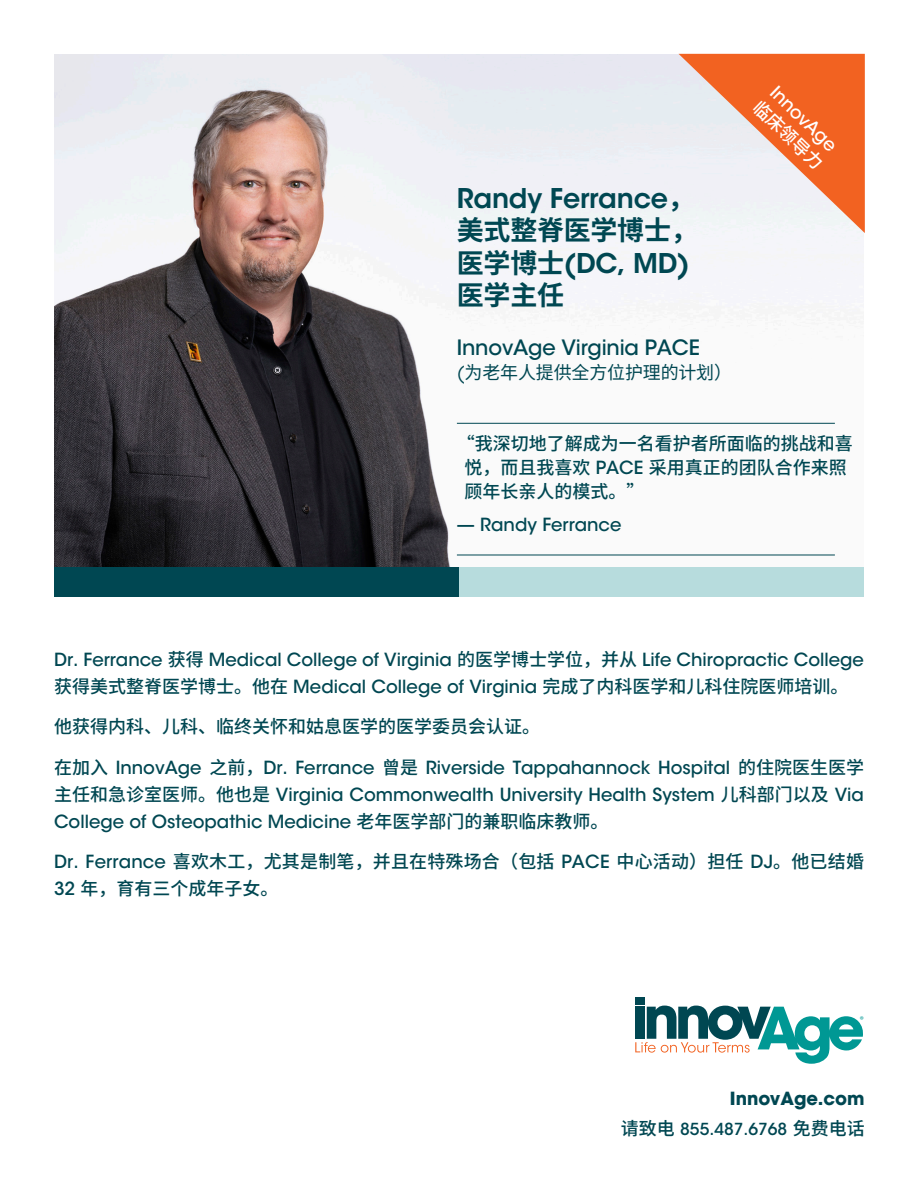
<style>
.page{position:relative;width:918px;height:1188px;background:#fff}
.page>*{position:absolute;margin:0;border:0;box-sizing:border-box;transform-origin:0 0}
.text__secondary{font:600 27px/32.4px "ITC Avant Garde Std";letter-spacing:-.01em;color:#004752}
.text__secondary-2{font:500 21px "ITC Avant Garde Std";letter-spacing:-.01em;color:#004752}
.t1{font:500 18px/27px "ITC Avant Garde Std";color:#004752}
.t2{font:500 18px/24px "Noto Sans CJ Ksc";color:#004752}
.text__secondary-3{font:18px "Noto Sans CJ Ksc";letter-spacing:-.01em;color:#004752}
.text__secondary-4{font:500 18px/22.5px "ITC Avant Garde Std";color:#fff}
._02_Head{font:700 18px "ITC Avant Garde Std";color:#004752}
._02_Head-2{font:500 16.5px "ITC Avant Garde Std";color:#004752}
.t3{font:9.75px "Myriad Pro";color:#009894}
.s1{font-family:"Noto Sans CJ Ksc";font-weight:700}
.s2{font-family:"ITC Avant Garde Std"}
.s3{font-family:"Noto Sans CJ Ksc"}
.s4{font-family:"Noto Sans CJ Ksc";font-size:18px}
</style>
<div class="page">
<img style="left:54px;top:54px;width:810px;height:514px">
<hr style="left:457px;top:423px;width:378px;height:1px;background:#004752">
<hr style="left:457px;top:555px;width:378px;height:1px;background:#004752">
<div style="left:635px;top:998px;width:10px;height:7px;background:#004752"></div>
<svg style="left:635px;top:1006px;width:228px;height:58px"></svg>
<div style="left:54px;top:568px;width:405px;height:29px;background:#004752"></div>
<div style="left:459px;top:568px;width:405px;height:29px;background:#b7dcdd"></div>
<svg style="left:679px;top:54px;width:186px;height:179px"></svg>
<p class="text__secondary" style="left:457px;top:182px;width:242px">Randy Ferrance<span class="s1">，美式整脊医学博士，医学博士</span>(DC, MD)<span class="s1">医学主任</span></p>
<p class="text__secondary-2" style="left:457px;top:335px;width:245px">InnovAge Virginia PACE</p>
<p class="text__secondary-3" style="left:457px;top:363px;width:277px"><span class="s2">(</span>为老年人提供全方位护理的计划）</p>
<p class="text__secondary-4" style="left:779px;top:80px;width:91px;rotate:44deg">InnovAge<span class="s3">临床领导力</span></p>
<p class="t2" style="left:464px;top:432px;width:390px;text-indent:-8px">“我深切地了解成为一名看护者所面临的挑战和喜悦，而且我喜欢 <span class="s2">PACE</span> 采用真正的团队合作来照顾年长亲人的模式。”</p>
<p class="t1" style="left:457px;top:511px;width:166px">— Randy Ferrance</p>
<p class="t1" style="left:54px;top:646px;width:812px">Dr. Ferrance <span class="s3">获得</span> Medical College of Virginia <span class="s3">的医学博士学位，并从</span> Life Chiropractic College<span class="s3">获得美式整脊医学博士。他在</span> Medical College of Virginia <span class="s3">完成了内科医学和儿科住院医师培训。</span></p>
<p class="t2" style="left:54px;top:715px;width:487px">他获得内科、儿科、临终关怀和姑息医学的医学委员会认证。</p>
<p class="t1" style="left:54px;top:754px;width:812px;text-align:justify"><span class="s3">在加入</span> InnovAge <span class="s3">之前，</span>Dr. Ferrance <span class="s3">曾是</span> Riverside Tappahannock Hospital <span class="s3">的住院医生医学主任和急诊室医师。他也是</span> Virginia Commonwealth University Health System <span class="s3">儿科部门以及</span> Via College of Osteopathic Medicine <span class="s3">老年医学部门的兼职临床教师。</span></p>
<p class="t2" style="left:54px;top:849px;width:811px;line-height:27px"><span class="s2">Dr. Ferrance</span> 喜欢木工，尤其是制笔，并且在特殊场合（包括 <span class="s2">PACE</span> 中心活动）担任 <span class="s2">DJ</span>。他已结婚<br><span class="s2">32</span> 年，育有三个成年子女。</p>
<p class="t3" style="left:860px;top:1014px;width:6px">®</p>
<p class="_02_Head" style="left:730px;top:1087px;width:136px">InnovAge.com</p>
<p class="_02_Head-2" style="left:621px;top:1118px;width:245px"><span class="s4">请致电</span> 855.487.6768 <span class="s4">免费电话</span></p>
</div>
